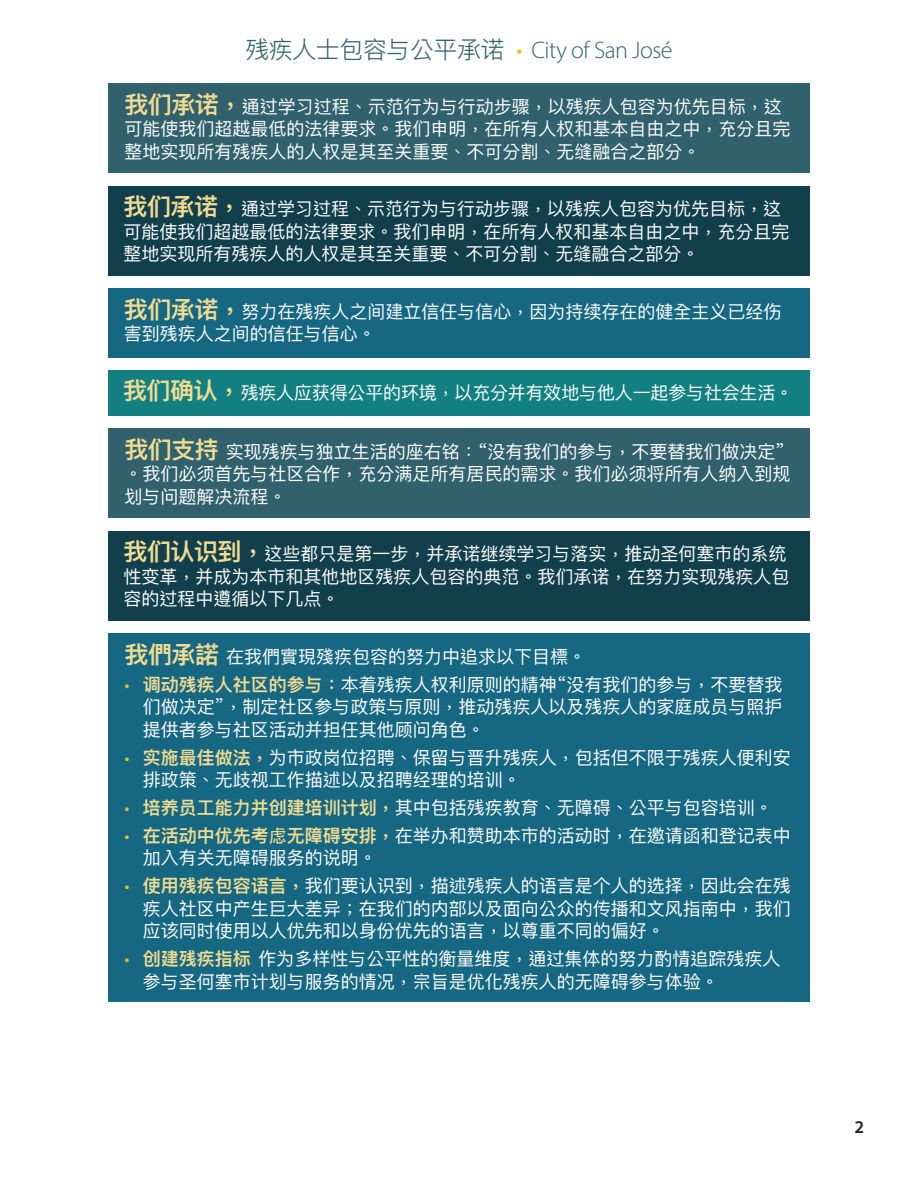
<style>
.page{position:relative;width:918px;height:1188px;background:#fff}
.page>*{position:absolute;margin:0;border:0;box-sizing:border-box;transform-origin:0 0}
.t1{font:300 24px "Myriad Pro";letter-spacing:-.02em;color:#30616d}
.t2{font:18px/22.5px "Ping Fang TC";color:#fff}
.t3{font:600 18px "Myriad Pro";color:#231f20}
.s1{font-family:"Ping Fang TC"}
.s2{color:#e4be21}
.s3{font-weight:600;font-size:24px;color:#f0db92}
.s4{font-family:"Myriad Pro";color:#e4be21}
.s5{font-weight:600;color:#f0db92}
.s6{font-family:"ST Heiti TC";font-weight:500;color:#f0db92}
</style>
<div class="page">
<div style="left:108px;top:370px;width:702px;height:46px;background:#128081"></div>
<div style="left:108px;top:428px;width:702px;height:90px;background:#30616d"></div>
<div style="left:108px;top:186px;width:702px;height:90px;background:#113f4b"></div>
<div style="left:108px;top:531px;width:702px;height:90px;background:#113f4b"></div>
<div style="left:108px;top:288px;width:702px;height:69px;background:#166782"></div>
<div style="left:108px;top:633px;width:702px;height:369px;background:#166782"></div>
<div style="left:108px;top:83px;width:702px;height:90px;background:#30616d"></div>
<h1 class="t1" style="left:245px;top:36px;width:429px"><span class="s1">残疾人士包容与公平承诺</span> <span class="s2">•</span> City of San José</h1>
<p class="t2" style="left:124px;top:95px;width:668px"><span class="s3">我们承诺，</span>通过学习过程、示范行为与行动步骤，以残疾人包容为优先目标，这可能使我们超越最低的法律要求。我们申明，在所有人权和基本自由之中，充分且完整地实现所有残疾人的人权是其至关重要、不可分割、无缝融合之部分。</p>
<p class="t2" style="left:124px;top:197px;width:668px"><span class="s3">我们承诺，</span>通过学习过程、示范行为与行动步骤，以残疾人包容为优先目标，这可能使我们超越最低的法律要求。我们申明，在所有人权和基本自由之中，充分且完整地实现所有残疾人的人权是其至关重要、不可分割、无缝融合之部分。</p>
<p class="t2" style="left:124px;top:300px;width:659px"><span class="s3">我们承诺，</span>努力在残疾人之间建立信任与信心，因为持续存在的健全主义已经伤害到残疾人之间的信任与信心。</p>
<p class="t2" style="left:123px;top:382px;width:672px"><span class="s3">我们确认，</span>残疾人应获得公平的环境，以充分并有效地与他人一起参与社会生活。</p>
<p class="t2" style="left:124px;top:440px;width:668px"><span class="s3">我们支持</span> 实现残疾与独立生活的座右铭：“没有我们的参与，不要替我们做决定”。我们必须首先与社区合作，充分满足所有居民的需求。我们必须将所有人纳入到规划与问题解决流程。</p>
<p class="t2" style="left:124px;top:542px;width:668px"><span class="s3">我们认识到，</span>这些都只是第一步，并承诺继续学习与落实，推动圣何塞市的系统性变革，并成为本市和其他地区残疾人包容的典范。我们承诺，在努力实现残疾人包容的过程中遵循以下几点。</p>
<p class="t2" style="left:125px;top:645px;width:463px"><span class="s3">我們承諾</span> 在我們實現殘疾包容的努力中追求以下目標。</p>
<p class="t2" style="left:143px;top:673px;width:641px;text-align:justify;text-indent:-18px"><span class="s4">•</span> <span class="s5">调动残疾人社区的参与：</span>本着残疾人权利原则的精神“没有我们的参与，不要替我们做决定”，制定社区参与政策与原则，推动残疾人以及残疾人的家庭成员与照护提供者参与社区活动并担任其他顾问角色。</p>
<p class="t2" style="left:143px;top:746px;width:650px;text-indent:-18px"><span class="s4">•</span> <span class="s5">实施最佳做法，</span>为市政岗位招聘、保留与晋升残疾人，包括但不限于残疾人便利安排政策、无歧视工作描述以及招聘经理的培训。</p>
<p class="t2" style="left:125px;top:796px;width:650px"><span class="s4">•</span> <span class="s5">培养员工能力并创建培训计划，</span>其中包括残疾教育、无障碍、公平与包容培训。</p>
<p class="t2" style="left:143px;top:824px;width:650px;text-indent:-18px"><span class="s4">•</span> <span class="s5">在活动中优先考</span><span class="s6">虑</span><span class="s5">无障碍安排，</span>在举办和赞助本市的活动时，在邀请函和登记表中加入有关无障碍服务的说明。</p>
<p class="t2" style="left:143px;top:874px;width:650px;text-align:justify;text-indent:-18px"><span class="s4">•</span> <span class="s5">使用残疾包容语言，</span>我们要认识到，描述残疾人的语言是个人的选择，因此会在残疾人社区中产生巨大差异；在我们的内部以及面向公众的传播和文风指南中，我们应该同时使用以人优先和以身份优先的语言，以尊重不同的偏好。</p>
<p class="t2" style="left:143px;top:947px;width:639px;text-indent:-18px"><span class="s4">•</span> <span class="s5">创建残疾指标</span> 作为多样性与公平性的衡量维度，通过集体的努力酌情追踪残疾人参与圣何塞市计划与服务的情况，宗旨是优化残疾人的无障碍参与体验。</p>
<p class="t3" style="left:854px;top:1116px;width:11px">2</p>
</div>
